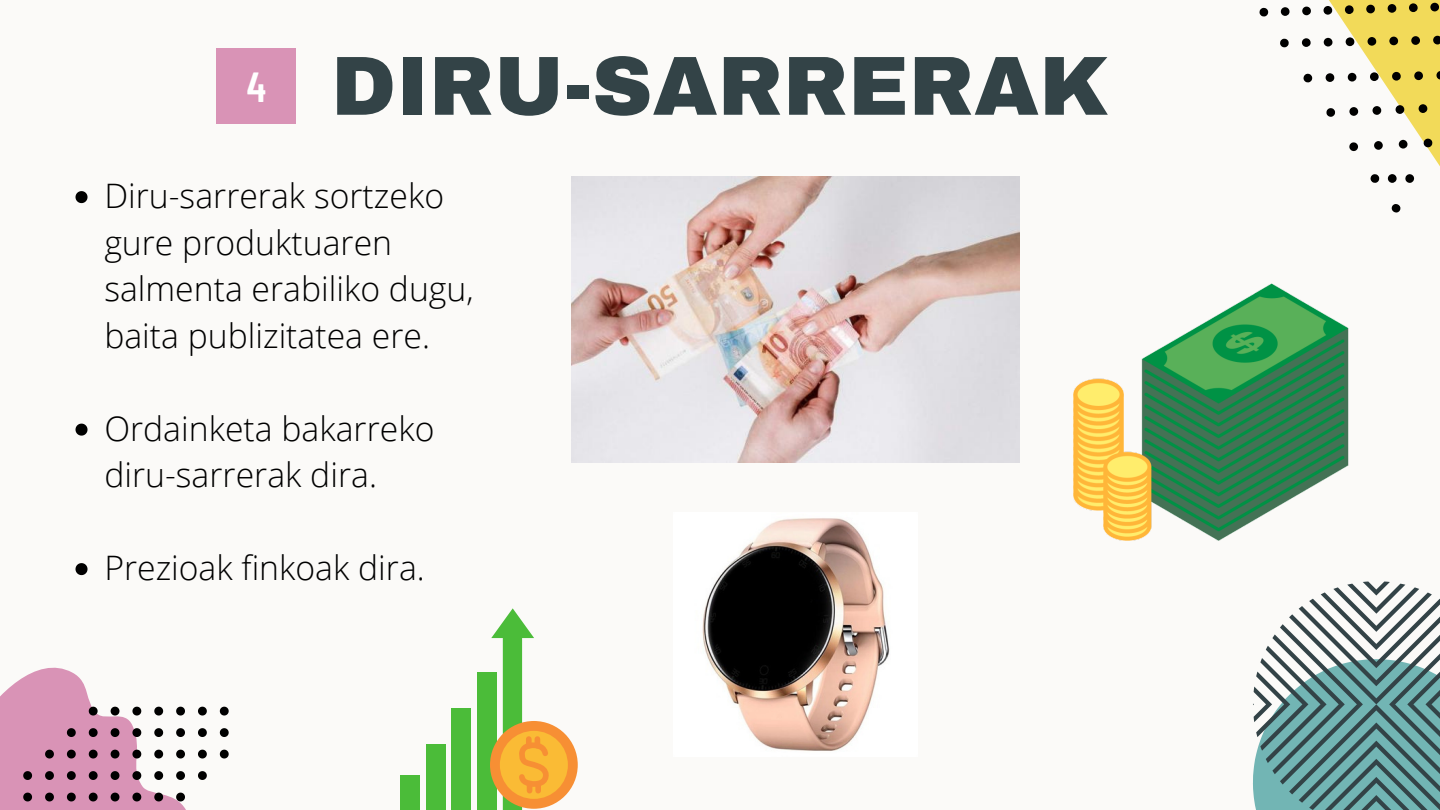
<style>
.page{position:relative;width:1440px;height:810px;background:#fbfaf8}
.page>*{position:absolute;margin:0;border:0;box-sizing:border-box;transform-origin:0 0}
.t1{font:900 83.9px "Archivo";color:#334347}
.t2{font:600 42px "Barlow Condensed";color:#fff}
.t3{font:300 33.7px/46.5px "Open Sans";color:#000}
</style>
<div class="page">
<svg style="left:198px;top:707px;width:9px;height:9px"></svg>
<svg style="left:220px;top:707px;width:9px;height:9px"></svg>
<svg style="left:198px;top:728px;width:9px;height:9px"></svg>
<svg style="left:220px;top:728px;width:9px;height:9px"></svg>
<svg style="left:198px;top:750px;width:9px;height:9px"></svg>
<svg style="left:220px;top:750px;width:9px;height:9px"></svg>
<svg style="left:198px;top:771px;width:9px;height:9px"></svg>
<svg style="left:0;top:668px;width:186px;height:142px"></svg>
<svg style="left:1253px;top:582px;width:187px;height:228px"></svg>
<svg style="left:1259px;top:0;width:181px;height:183px"></svg>
<svg style="left:1391px;top:204px;width:10px;height:9px"></svg>
<div style="left:217px;top:48px;width:79px;height:76px;background:#d993b6"></div>
<img style="left:572px;top:176px;width:448px;height:286px">
<img style="left:702px;top:518px;width:188px;height:233px">
<img style="left:1073px;top:283px;width:276px;height:258px">
<div style="left:477px;top:673px;width:19px;height:137px;background:#4bbc39"></div>
<div style="left:452px;top:709px;width:19px;height:101px;background:#4bbc39"></div>
<div style="left:426px;top:745px;width:19px;height:65px;background:#4bbc39"></div>
<div style="left:400px;top:775px;width:20px;height:35px;background:#4bbc39"></div>
<div style="left:490px;top:721px;width:88px;height:88px;background:#f78f34;border-radius:50%"></div>
<div style="left:500px;top:731px;width:68px;height:68px;background:#fabb35;border-radius:50%"></div>
<svg style="left:491px;top:608px;width:60px;height:202px"></svg>
<div style="left:535px;top:784px;width:6px;height:7px;background:#f78f34"></div>
<svg style="left:76px;top:191px;width:12px;height:12px"></svg>
<svg style="left:76px;top:424px;width:12px;height:12px"></svg>
<svg style="left:76px;top:563px;width:12px;height:12px"></svg>
<p class="t2" style="left:247px;top:60px;width:21px">4</p>
<h1 class="t1" style="left:331px;top:41px;width:780px">DIRU-SARRERAK</h1>
<p class="t3" style="left:104px;top:172px;width:371px">Diru-sarrerak sortzeko gure produktuaren salmenta erabiliko dugu, baita publizitatea ere.</p>
<p class="t3" style="left:104px;top:405px;width:332px">Ordainketa bakarreko diru-sarrerak dira.</p>
<p class="t3" style="left:104px;top:544px;width:322px">Prezioak finkoak dira.</p>
</div>
